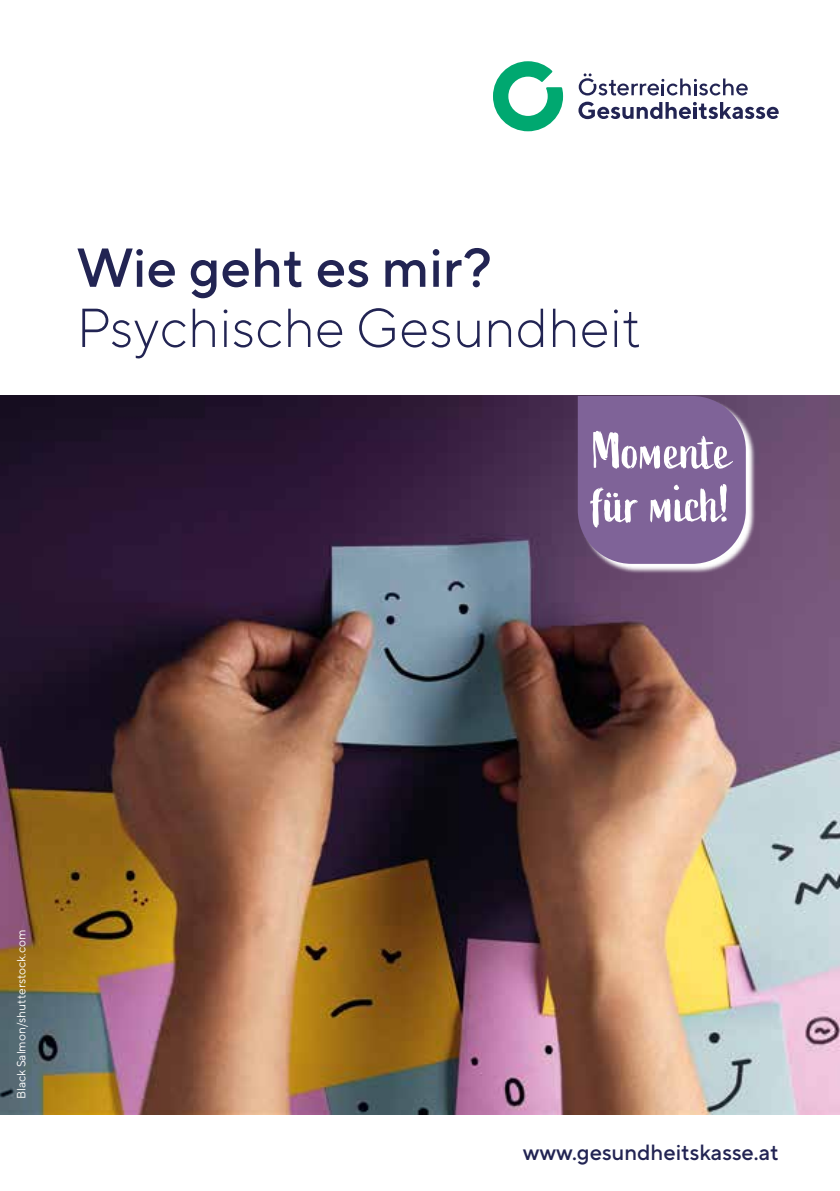
<style>
.page{position:relative;width:840px;height:1191px;background:#fff}
.page>*{position:absolute;margin:0;border:0;box-sizing:border-box;transform-origin:0 0}
.t1{font:300 54.6px "TT Norms Pro";color:#222453}
.t2{font:500 54.6px "TT Norms Pro";color:#222453}
.t3{font:500 22px "TT Norms Pro";color:#222453}
.t4{font:12px "TT Norms Pro";color:#fff}
</style>
<div class="page">
<svg style="left:493px;top:61px;width:69px;height:70px"></svg>
<svg style="left:578px;top:102px;width:200px;height:17px"></svg>
<svg style="left:578px;top:73px;width:169px;height:22px"></svg>
<img style="left:0;top:396px;width:839px;height:718px">
<svg style="left:579px;top:398px;width:176px;height:176px"></svg>
<svg style="left:577px;top:396px;width:168px;height:168px;background:#8f78a3"></svg>
<h1 class="t2" style="left:76px;top:232px;width:417px">Wie geht es mir?</h1>
<h1 class="t1" style="left:76px;top:293px;width:566px">Psychische Gesundheit</h1>
<p class="t4" style="left:14px;top:1099px;width:171px;rotate:-90deg">Black Salmon/shutterstock.com</p>
<h2 class="t3" style="left:522px;top:1137px;width:257px">www.gesundheitskasse.at</h2>
</div>
